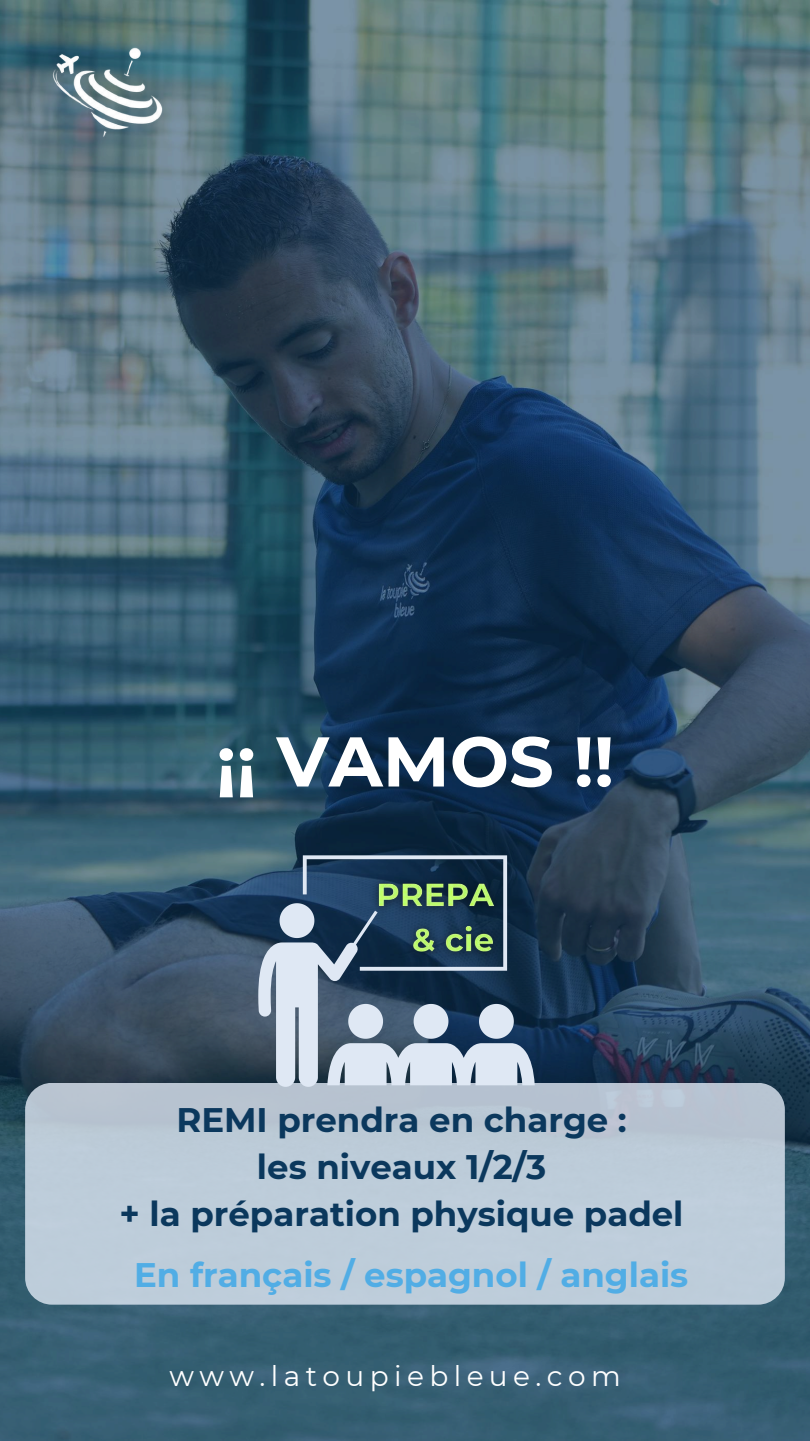
<style>
.page{position:relative;width:810px;height:1441px;background:#fff}
.page>*{position:absolute;margin:0;border:0;box-sizing:border-box;transform-origin:0 0}
.t1{font:700 70.2px "Montserrat";color:#fff}
.t2{font:700 34px/47.2px "Montserrat";color:#0b385d;text-align:center}
.t3{font:700 34px "Montserrat";color:#51ade5}
.t4{font:28px "Montserrat";letter-spacing:.195em;color:#fff}
</style>
<div class="page">
<img style="left:0;top:0;width:810px;height:1440px">
<div style="left:25px;top:1082px;width:760px;height:222px;background:#bdccd9;border-radius:27px"></div>
<svg style="left:258px;top:855px;width:277px;height:231px"></svg>
<img style="left:365px;top:869px;width:145px;height:98px">
<img style="left:47px;top:42px;width:117px;height:99px">
<h1 class="t1" style="left:216px;top:718px;width:400px">¡¡ VAMOS !!</h1>
<p class="t2" style="left:120px;top:1095px;width:565px">REMI prendra en charge :<br>les niveaux 1/2/3<br>+ la préparation physique padel</p>
<p class="t3" style="left:134px;top:1253px;width:556px">En français / espagnol / anglais</p>
<p class="t4" style="left:170px;top:1358px;width:453px">www.latoupiebleue.com</p>
</div>
